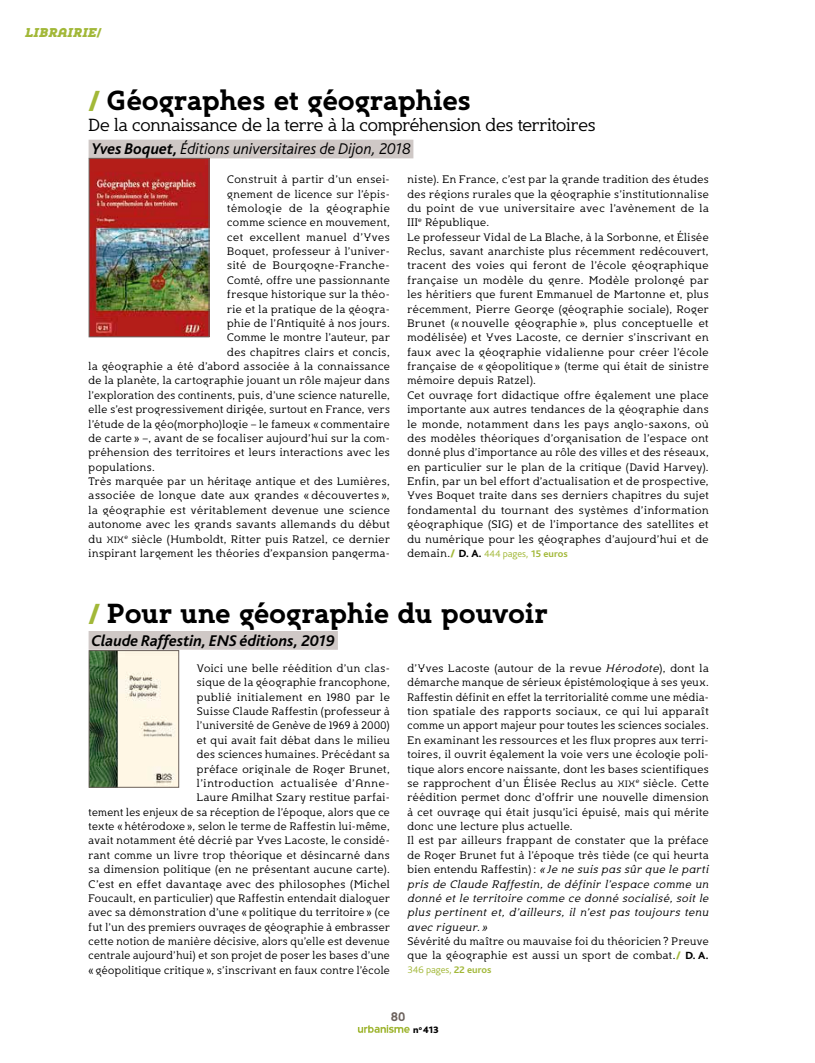
<style>
.page{position:relative;width:815px;height:1063px;background:#fff}
.page>*{position:absolute;margin:0;border:0;box-sizing:border-box;transform-origin:0 0}
.LIBRAIRIE_Titre_2{font:700 27.5px "Egon";letter-spacing:-.01em;color:#000}
.LIBRAIRIE_Sous-Titre{font:300 17.5px "Egon";letter-spacing:-.01em;color:#000}
.LIBRAIRIE_Auteur_2{font:italic 300 16.25px "Bliss";color:#000}
.LIBRAIRIE_Auteur_2-2{font:italic 700 16.25px "Bliss";color:#000}
.t1{font:italic 900 12.75px "Egon";letter-spacing:-.015em;color:#a2b838}
.t2{font:700 12.5px "Egon";color:#6c625d}
.COURANT_Texte{font:300 10.88px/14.4px "Egon";letter-spacing:.045em;color:#000;text-align:justify}
.t3{font:italic 300 10.88px/14.4px "Egon";letter-spacing:.045em;color:#000;text-align:justify}
.t4{font:300 10px "Bliss";color:#a2b838;scale:1.04 1}
.t5{font:800 9.75px "Bliss";color:#000}
.s1{font-family:"Bliss";font-weight:800;font-style:normal}
.s2{font-family:"Bliss";font-weight:800;color:#a2b838}
.s3{font-weight:700}
.s4{font-family:"Egon Light SC850";font-weight:400;font-size:9.25px}
.s5{font-family:"Egon";font-size:10.88px;color:#000}
.s6{font-weight:800;font-size:10.88px}
.s7{font-weight:800;font-size:10.88px;color:#000}
.s8{font-style:italic}
.s9{font-style:normal}
.s10{font-family:"Bliss";font-weight:800}
</style>
<div class="page">
<svg style="left:358px;top:1025px;width:52px;height:8px"></svg>
<div style="left:89px;top:140px;width:324px;height:18px;background:#cfc8c6"></div>
<div style="left:89px;top:631px;width:249px;height:19px;background:#cfc8c6"></div>
<img style="left:91px;top:652px;width:86px;height:134px">
<div style="left:89px;top:650px;width:90px;height:138px;border:1px solid #6c625d"></div>
<img style="left:91px;top:160px;width:117px;height:175px">
<div style="left:89px;top:158px;width:121px;height:179px;border:1px solid #6c625d"></div>
<p class="t1" style="left:25px;top:24px;width:79px">LIBRAIRIE<span class="s1">/</span></p>
<p class="LIBRAIRIE_Titre_2" style="left:89px;top:83px;width:384px"><span class="s2">/</span> Géographes et géographies</p>
<p class="LIBRAIRIE_Sous-Titre" style="left:89px;top:115px;width:508px">De la connaissance de la terre à la compréhension des territoires</p>
<p class="LIBRAIRIE_Auteur_2" style="left:91px;top:140px;width:321px"><span class="s3">Yves Boquet,</span> Éditions universitaires de Dijon, 2018</p>
<p class="COURANT_Texte" style="left:227px;top:172px;width:164px">Construit à partir d’un ensei-</p>
<p class="COURANT_Texte" style="left:227px;top:187px;width:164px">gnement de licence sur l’épis-</p>
<p class="COURANT_Texte" style="left:227px;top:201px;width:164px">témologie de la géographie</p>
<p class="COURANT_Texte" style="left:227px;top:215px;width:164px">comme science en mouvement,</p>
<p class="COURANT_Texte" style="left:227px;top:230px;width:164px">cet excellent manuel d’Yves</p>
<p class="COURANT_Texte" style="left:227px;top:244px;width:164px">Boquet, professeur à l’univer-</p>
<p class="COURANT_Texte" style="left:227px;top:258px;width:164px">sité de Bourgogne-Franche-</p>
<p class="COURANT_Texte" style="left:227px;top:273px;width:164px">Comté, offre une passionnante</p>
<p class="COURANT_Texte" style="left:227px;top:287px;width:164px">fresque historique sur la théo-</p>
<p class="COURANT_Texte" style="left:227px;top:302px;width:164px">rie et la pratique de la géogra-</p>
<p class="COURANT_Texte" style="left:227px;top:316px;width:164px">phie de l’Antiquité à nos jours.</p>
<p class="COURANT_Texte" style="left:227px;top:330px;width:164px">Comme le montre l’auteur, par</p>
<p class="COURANT_Texte" style="left:227px;top:345px;width:164px">des chapitres clairs et concis,</p>
<p class="COURANT_Texte" style="left:89px;top:359px;width:303px">la géographie a été d’abord associée à la connaissance</p>
<p class="COURANT_Texte" style="left:89px;top:373px;width:303px">de la planète, la cartographie jouant un rôle majeur dans</p>
<p class="COURANT_Texte" style="left:89px;top:388px;width:303px">l’exploration des continents, puis, d’une science naturelle,</p>
<p class="COURANT_Texte" style="left:89px;top:402px;width:303px">elle s’est progressivement dirigée, surtout en France, vers</p>
<p class="COURANT_Texte" style="left:89px;top:417px;width:303px">l’étude de la géo(morpho)logie – le fameux « commentaire</p>
<p class="COURANT_Texte" style="left:89px;top:431px;width:303px">de carte » –, avant de se focaliser aujourd’hui sur la com-</p>
<p class="COURANT_Texte" style="left:89px;top:445px;width:303px">préhension des territoires et leurs interactions avec les</p>
<p class="COURANT_Texte" style="left:89px;top:460px;width:68px">populations.</p>
<p class="COURANT_Texte" style="left:89px;top:474px;width:303px">Très marquée par un héritage antique et des Lumières, associée de longue date aux grandes « découvertes », la géographie est véritablement devenue une science autonome avec les grands savants allemands du début du <span class="s4">XIX</span><sup>e</sup> siècle (Humboldt, Ritter puis Ratzel, ce dernier inspirant largement les théories d’expansion pangerma-</p>
<p class="COURANT_Texte" style="left:407px;top:172px;width:303px">niste). En France, c’est par la grande tradition des études des régions rurales que la géographie s’institutionnalise du point de vue universitaire avec l’avènement de la III<sup>e</sup> République.</p>
<p class="COURANT_Texte" style="left:407px;top:230px;width:303px">Le professeur Vidal de La Blache, à la Sorbonne, et Élisée Reclus, savant anarchiste plus récemment redécouvert, tracent des voies qui feront de l’école géographique française un modèle du genre. Modèle prolongé par les héritiers que furent Emmanuel de Martonne et, plus récemment, Pierre George (géographie sociale), Roger Brunet (« nouvelle géographie », plus conceptuelle et modélisée) et Yves Lacoste, ce dernier s’inscrivant en faux avec la géographie vidalienne pour créer l’école française de « géopolitique » (terme qui était de sinistre mémoire depuis Ratzel).</p>
<p class="COURANT_Texte" style="left:407px;top:388px;width:303px">Cet ouvrage fort didactique offre également une place importante aux autres tendances de la géographie dans le monde, notamment dans les pays anglo-saxons, où des modèles théoriques d’organisation de l’espace ont donné plus d’importance au rôle des villes et des réseaux, en particulier sur le plan de la critique (David Harvey).<br>Enfin, par un bel effort d’actualisation et de prospective, Yves Boquet traite dans ses derniers chapitres du sujet fondamental du tournant des systèmes d’information géographique (SIG) et de l’importance des satellites et du numérique pour les géographes d’aujourd’hui et de</p>
<p class="t4" style="left:407px;top:548px;width:156px"><span class="s5">demain.</span><span class="s6">/</span> <span class="s7">D. A.</span> 444 pages, <span class="s3">15 euros</span></p>
<p class="LIBRAIRIE_Titre_2" style="left:89px;top:596px;width:461px"><span class="s2">/</span> Pour une géographie du pouvoir</p>
<p class="LIBRAIRIE_Auteur_2-2" style="left:91px;top:632px;width:245px">Claude Raffestin, ENS éditions, 2019</p>
<p class="COURANT_Texte" style="left:89px;top:661px;width:303px;text-align:right">Voici une belle réédition d’un clas-<br>sique de la géographie francophone,<br>publié initialement en 1980 par le<br>Suisse Claude Raffestin (professeur à<br>l’université de Genève de 1969 à 2000)<br>et qui avait fait débat dans le milieu<br>des sciences humaines. Précédant sa<br>préface originale de Roger Brunet,<br>l’introduction actualisée d’Anne-<br>Laure Amilhat Szary restitue parfai-<br>tement les enjeux de sa réception de l’époque, alors que ce texte « hétérodoxe », selon le terme de Raffestin lui-même, avait notamment été décrié par Yves Lacoste, le considé&shy;rant comme un livre trop théorique et désincarné dans sa dimension politique (en ne présentant aucune carte).<br>C’est en effet davantage avec des philosophes (Michel Foucault, en particulier) que Raffestin entendait dialoguer avec sa démonstration d’une « politique du territoire » (ce fut l’un des premiers ouvrages de géographie à embrasser cette notion de manière décisive, alors qu’elle est devenue centrale aujourd’hui) et son projet de poser les bases d’une « géopolitique critique », s’inscrivant en faux contre l’école</p>
<p class="COURANT_Texte" style="left:407px;top:661px;width:303px">d’Yves Lacoste (autour de la revue <span class="s8">Hérodote</span>), dont la démarche manque de sérieux épistémologique à ses yeux.</p>
<p class="COURANT_Texte" style="left:407px;top:690px;width:303px">Raffestin définit en effet la territorialité comme une média&shy;tion spatiale des rapports sociaux, ce qui lui apparaît comme un apport majeur pour toutes les sciences sociales.<br>En examinant les ressources et les flux propres aux terri&shy;toires, il ouvrit également la voie vers une écologie poli&shy;tique alors encore naissante, dont les bases scientifiques se rapprochent d’un Élisée Reclus au <span class="s4">XIX</span><sup>e</sup> siècle. Cette réédition permet donc d’offrir une nouvelle dimension à cet ouvrage qui était jusqu’ici épuisé, mais qui mérite donc une lecture plus actuelle.</p>
<p class="t3" style="left:407px;top:833px;width:303px"><span class="s9">Il est par ailleurs frappant de constater que la préface de Roger Brunet fut à l’époque très tiède (ce qui heurta bien entendu Raffestin) :</span> « Je ne suis pas sûr que le parti pris de Claude Raffestin, de définir l’espace comme un donné et le territoire comme ce donné socialisé, soit le plus pertinent et, d’ailleurs, il n’est pas toujours tenu avec rigueur. »</p>
<p class="COURANT_Texte" style="left:407px;top:934px;width:303px">Sévérité du maître ou mauvaise foi du théoricien ? Preuve que la géographie est aussi un sport de combat.<span class="s2">/</span> <span class="s10">D. A.</span></p>
<p class="t4" style="left:407px;top:965px;width:82px">346 pages, <span class="s3">22 euros</span></p>
<p class="t2" style="left:391px;top:1009px;width:16px">80</p>
<p class="t5" style="left:413px;top:1025px;width:27px">n<sup>o</sup> 413</p>
</div>
